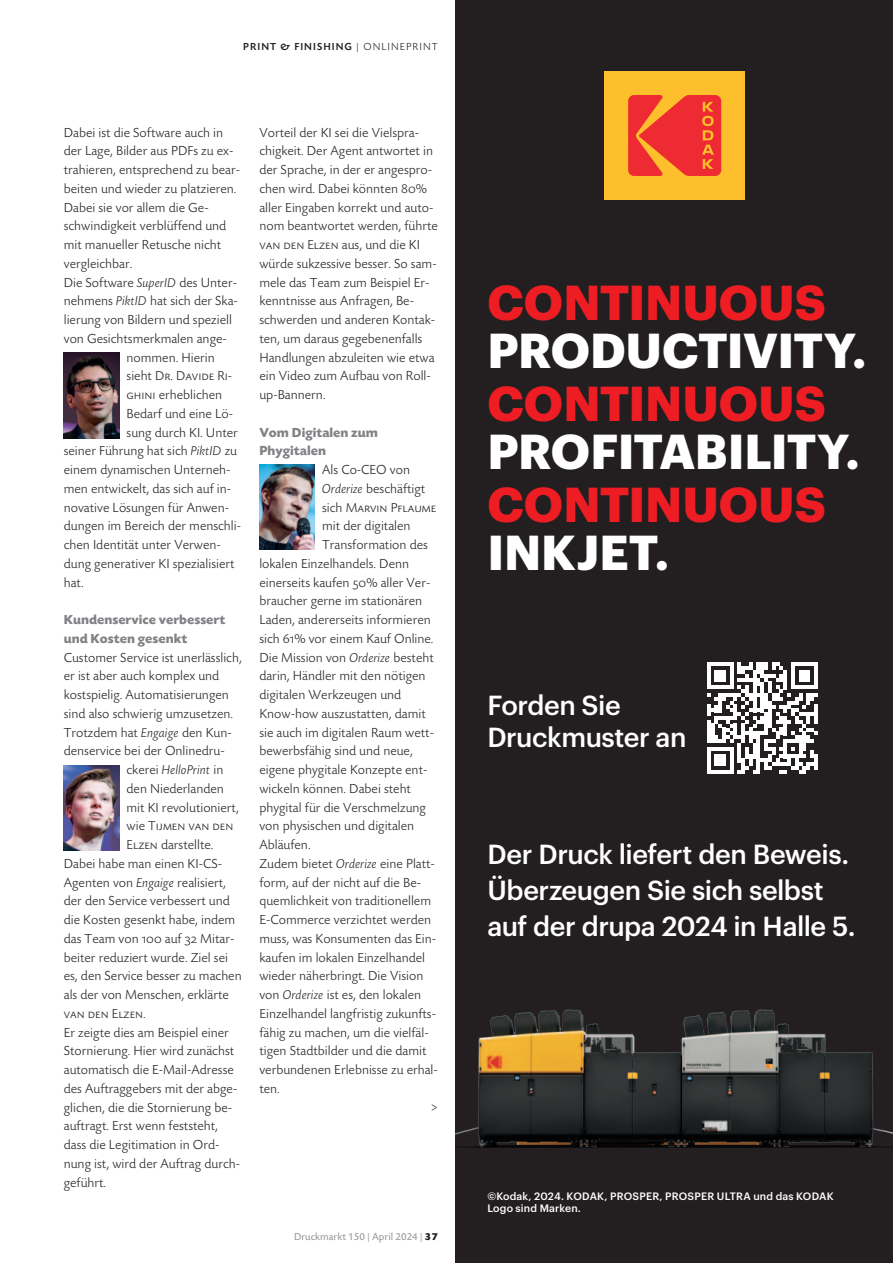
<style>
.page{position:relative;width:893px;height:1263px;background:#fff}
.page>*{position:absolute;margin:0;border:0;box-sizing:border-box;transform-origin:0 0}
.t1{font:700 48px/48px "Graphik";letter-spacing:-.005em;color:#fff}
.t2{font:700 48px/48px "Graphik";letter-spacing:-.005em;color:#ee1d23}
.t3{font:500 27px/36px "Graphik";letter-spacing:-.015em;color:#fff}
.t4{font:300 13.5px/18.8px "Today SB";color:#231f20}
.t5{font:700 13.5px/18.8px "Today SB";color:#808285}
.t6{font:13.5px "Today SB Caps Lig";color:#231f20}
.t7{font:italic 300 13.5px "Today SB";color:#231f20}
.t8{font:500 10.5px/12.6px "Graphik";letter-spacing:.015em;color:#fff}
.t9{font:500 10.5px "Today SB";letter-spacing:.1em;color:#231f20}
.t10{font:10.5px "Today SB";color:#939598}
.s1{font-weight:300}
.s2{font-style:italic}
.s3{font-family:"Today SB";font-weight:300}
.s4{font-family:"Today SB Caps Lig";font-weight:400}
.s5{font-style:normal}
.s6{font-weight:700;color:#231f20}
.s7{color:#ee1d23}
.s8{color:#fff}
</style>
<div class="page">
<img style="left:64px;top:353px;width:55px;height:85px">
<img style="left:259px;top:465px;width:56px;height:85px">
<img style="left:64px;top:765px;width:55px;height:85px">
<div style="left:455px;top:0;width:438px;height:1263px;background:#231f20"></div>
<img style="left:455px;top:1009px;width:438px;height:139px">
<div style="left:604px;top:71px;width:141px;height:129px;background:#febf2c"></div>
<svg style="left:628px;top:95px;width:93px;height:81px"></svg>
<svg style="left:707px;top:662px;width:111px;height:111px"></svg>
<hr style="left:814px;top:754px;width:4px;height:16px;background:#fff">
<p class="t9" style="left:243px;top:42px;width:196px">PRINT &amp; FINISHING <span class="s1">| ONLINEPRINT</span></p>
<p class="t4" style="left:64px;top:124px;width:178px">Dabei ist die Software auch in der Lage, Bilder aus PDFs zu ex - trahieren, entsprechend zu bear - beiten und wieder zu plat zieren.<br>Dabei sie vor allem die Ge - schwin digkeit verblüffend und mit manueller Retusche nicht vergleichbar.</p>
<p class="t4" style="left:64px;top:274px;width:175px">Die Software <span class="s2">SuperID</span> des Unter -</p>
<p class="t4" style="left:64px;top:293px;width:176px">nehmens <span class="s2">PiktID</span> hat sich der Ska -</p>
<p class="t4" style="left:64px;top:312px;width:170px">lierung von Bildern und speziell</p>
<p class="t4" style="left:64px;top:331px;width:165px">von Gesichtsmerkmalen ange -</p>
<p class="t4" style="left:127px;top:349px;width:90px">nom men. Hierin</p>
<p class="t6" style="left:127px;top:368px;width:107px"><span class="s3">sieht</span> Dr. Davide Ri -</p>
<p class="t4" style="left:127px;top:387px;width:97px"><span class="s4">ghini</span> erheblichen</p>
<p class="t4" style="left:127px;top:406px;width:108px">Bedarf und eine Lö -</p>
<p class="t4" style="left:127px;top:424px;width:113px">sung durch KI. Unter</p>
<p class="t4" style="left:64px;top:443px;width:175px">seiner Führung hat sich <span class="s2">PiktID</span> zu</p>
<p class="t4" style="left:64px;top:462px;width:168px">einem dynamischen Unterneh -</p>
<p class="t4" style="left:64px;top:481px;width:169px">men entwickelt, das sich auf in -</p>
<p class="t4" style="left:64px;top:499px;width:167px">no vative Lösungen für Anwen -</p>
<p class="t4" style="left:64px;top:518px;width:179px">dungen im Bereich der menschli-</p>
<p class="t4" style="left:64px;top:537px;width:159px">chen Identität unter Verwen -</p>
<p class="t4" style="left:64px;top:556px;width:172px">dung generativer KI spezialisiert</p>
<p class="t4" style="left:64px;top:574px;width:21px">hat.</p>
<p class="t5" style="left:64px;top:612px;width:163px">Kundenservice verbessert und Kosten gesenkt</p>
<p class="t4" style="left:64px;top:649px;width:180px">Customer Service ist unerlässlich,</p>
<p class="t4" style="left:64px;top:668px;width:157px">er ist aber auch komplex und</p>
<p class="t4" style="left:64px;top:687px;width:167px">kost spielig. Automatisierungen</p>
<p class="t4" style="left:64px;top:706px;width:171px">sind also schwierig umzusetzen.</p>
<p class="t4" style="left:64px;top:724px;width:169px">Trotzdem hat <span class="s2">Engaige</span> den Kun -</p>
<p class="t4" style="left:64px;top:743px;width:162px">denservice bei der Onlinedru -</p>
<p class="t7" style="left:127px;top:765px;width:98px"><span class="s5">cke rei</span> HelloPrint <span class="s5">in</span></p>
<p class="t4" style="left:127px;top:781px;width:99px">den Nieder landen</p>
<p class="t4" style="left:127px;top:799px;width:114px">mit KI revolutioniert,</p>
<p class="t6" style="left:127px;top:818px;width:108px"><span class="s3">wie</span> Tijmen van den</p>
<p class="t4" style="left:127px;top:837px;width:88px"><span class="s4">Elzen</span> darstellte.</p>
<p class="t4" style="left:64px;top:856px;width:160px">Dabei habe man einen KI-CS-</p>
<p class="t4" style="left:64px;top:874px;width:164px">Agenten von <span class="s2">Engaige</span> realisiert,</p>
<p class="t4" style="left:64px;top:893px;width:167px">der den Service verbessert und</p>
<p class="t4" style="left:64px;top:912px;width:173px">die Kosten gesenkt habe, indem</p>
<p class="t4" style="left:64px;top:931px;width:172px">das Team von <span class="s4">100</span> auf <span class="s4">32</span> Mitar -</p>
<p class="t4" style="left:64px;top:949px;width:166px">beiter reduziert wurde. Ziel sei</p>
<p class="t4" style="left:64px;top:968px;width:179px">es, den Service besser zu machen</p>
<p class="t4" style="left:64px;top:987px;width:167px">als der von Menschen, erklärte</p>
<p class="t6" style="left:64px;top:1005px;width:83px">van den Elzen.</p>
<p class="t4" style="left:64px;top:1024px;width:178px">Er zeigte dies am Beispiel einer<br>Stornierung. Hier wird zunächst automatisch die E-Mail-Adresse des Auftraggebers mit der abge - glichen, die die Stornierung be - auftragt. Erst wenn feststeht, dass die Legitimation in Ord - nung ist, wird der Auftrag durch - geführt.</p>
<p class="t4" style="left:259px;top:124px;width:180px">Vorteil der KI sei die Vielspra - chig keit. Der Agent antwortet in der Sprache, in der er angespro - chen wird. Dabei könnten <span class="s4">80</span>% aller Eingaben korrekt und auto - nom beantwortet werden, führte <span class="s4">van den Elzen</span> aus, und die KI würde sukzessive besser. So sam - mele das Team zum Beispiel Er - kenntnisse aus Anfragen, Be - schwerden und anderen Kon tak&shy;ten, um daraus gegebenen falls<br>Handlungen abzuleiten wie etwa ein Video zum Aufbau von Roll&shy;up-Bannern.</p>
<p class="t5" style="left:259px;top:424px;width:120px">Vom Digitalen zum<br>Phygitalen</p>
<p class="t4" style="left:322px;top:462px;width:90px">Als Co-CEO von</p>
<p class="t4" style="left:322px;top:481px;width:105px"><span class="s2">Orderize</span> beschäftigt</p>
<p class="t6" style="left:322px;top:499px;width:116px"><span class="s3">sich</span> Marvin Pflaume</p>
<p class="t4" style="left:322px;top:518px;width:90px">mit der digitalen</p>
<p class="t4" style="left:322px;top:537px;width:107px">Transformation des</p>
<p class="t4" style="left:259px;top:556px;width:151px">lokalen Einzelhandels. Denn</p>
<p class="t4" style="left:259px;top:574px;width:173px">einerseits kaufen <span class="s4">50</span>% aller Ver -</p>
<p class="t4" style="left:259px;top:593px;width:164px">braucher gerne im stationären</p>
<p class="t4" style="left:259px;top:612px;width:173px">Laden, andererseits informieren</p>
<p class="t4" style="left:259px;top:631px;width:176px">sich <span class="s4">61</span>% vor einem Kauf Online.</p>
<p class="t4" style="left:259px;top:649px;width:176px">Die Mission von <span class="s2">Orderize</span> besteht darin, Händler mit den nötigen digitalen Werkzeugen und<br>Know-how auszustatten, damit sie auch im digitalen Raum wett - bewerbsfähig sind und neue, eigene phygitale Konzepte ent - wickeln können. Dabei steht phygital für die Verschmelzung von physischen und digitalen<br>Abläufen.</p>
<p class="t4" style="left:259px;top:856px;width:180px">Zudem bietet <span class="s2">Orderize</span> eine Platt - form, auf der nicht auf die Be - quemlichkeit von traditio nel lem<br>E-Commerce verzichtet werden muss, was Konsumenten das Ein - kaufen im lokalen Einzel handel wieder näherbringt. Die Vision von <span class="s2">Orderize</span> ist es, den lokalen<br>Einzelhandel langfristig zukunfts - fähig zu machen, um die vielfäl - tigen Stadtbilder und die damit verbundenen Erlebnisse zu er hal - ten.</p>
<p class="t4" style="left:431px;top:1099px;width:9px">&gt;</p>
<p class="t10" style="left:294px;top:1233px;width:145px">Druckmarkt 150 | April 2024 | <span class="s6">37</span></p>
<p class="t1" style="left:487px;top:284px;width:381px"><span class="s7">CONTINUOUS<br></span>PRODUCTIVITY.</p>
<p class="t1" style="left:487px;top:385px;width:374px"><span class="s7">CONTINUOUS<br></span>PROFITABILITY.</p>
<p class="t2" style="left:487px;top:486px;width:340px">CONTINUOUS<br><span class="s8">INKJET.</span></p>
<p class="t3" style="left:487px;top:690px;width:201px;line-height:32.4px">Forden Sie<br>Druckmuster an</p>
<p class="t3" style="left:487px;top:838px;width:370px">Der Druck liefert den Beweis.<br>Überzeugen Sie sich selbst auf der drupa 2024 in Halle 5.</p>
<p class="t8" style="left:487px;top:1190px;width:348px">©Kodak, 2024. KODAK, PROSPER, PROSPER ULTRA und das KODAK<br>Logo sind Marken.</p>
</div>
